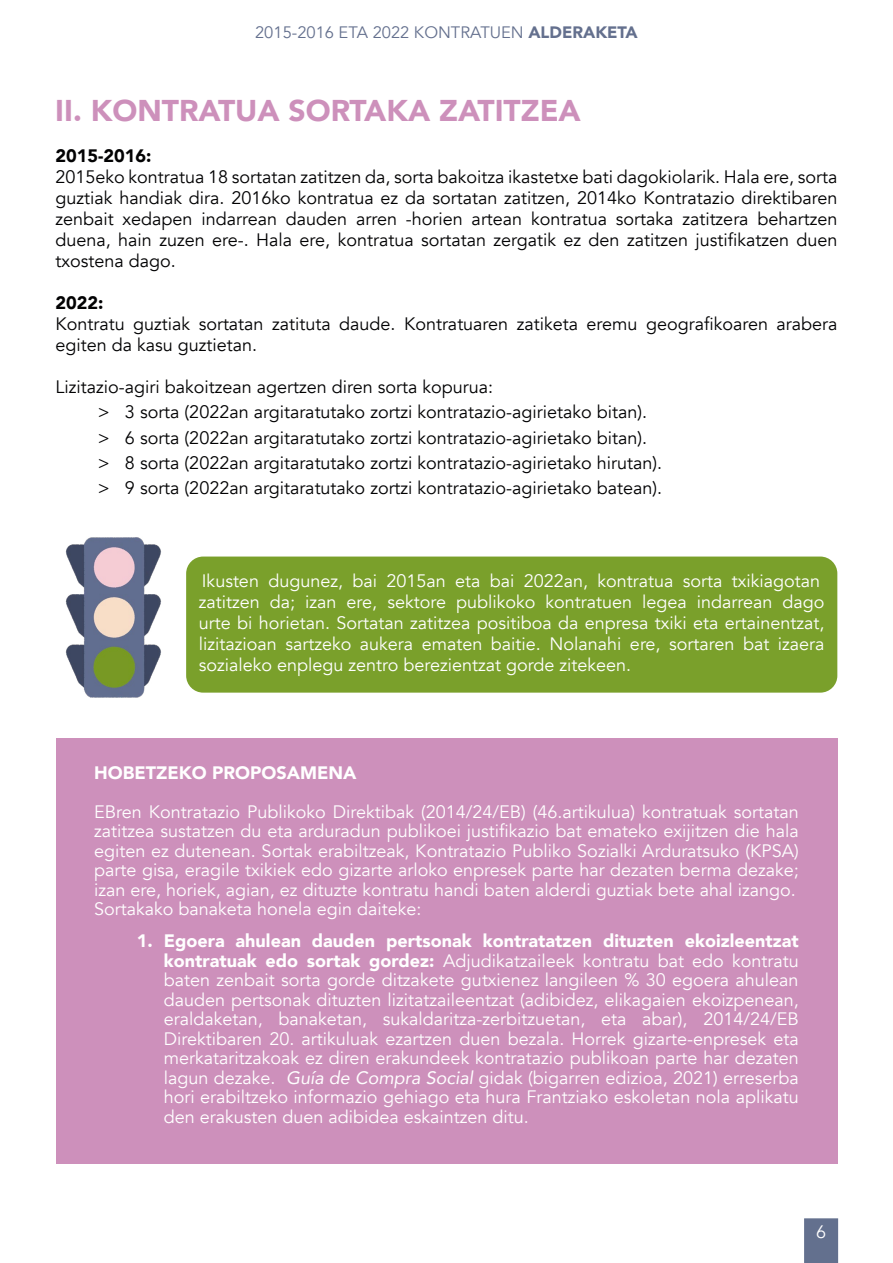
<style>
.page{position:relative;width:893px;height:1263px;background:#fff}
.page>*{position:absolute;margin:0;border:0;box-sizing:border-box;transform-origin:0 0}
.t1{font:900 30px "Avenir";color:#cd90bb}
.t2{font:18px/19.5px "Avenir";color:#fff}
.t3{font:18px/21px "Avenir";color:#020203}
.t4{font:900 18px "Avenir";color:#fff}
.t5{font:900 18px "Avenir";color:#020203}
.t6{font:16.5px "Avenir";color:#64708e}
.s1{font-weight:900}
.s2{font-style:italic}
</style>
<div class="page">
<div style="left:804px;top:1218px;width:34px;height:45px;background:#63708e;border:2px solid #63708e"></div>
<div style="left:186px;top:556px;width:651px;height:137px;background:#7aa02b;border-radius:17px"></div>
<div style="left:56px;top:738px;width:781px;height:426px;background:#cd90bb"></div>
<img style="left:65px;top:537px;width:96px;height:161px">
<p class="t6" style="left:255px;top:22px;width:384px">2015-2016 ETA 2022 KONTRATUEN <span class="s1">ALDERAKETA</span></p>
<h1 class="t1" style="left:55px;top:85px;width:527px">II. KONTRATUA SORTAKA ZATITZEA</h1>
<p class="t5" style="left:55px;top:140px;width:97px">2015-2016:</p>
<p class="t3" style="left:55px;top:167px;width:783px;text-align:justify">2015eko kontratua 18 sortatan zatitzen da, sorta bakoitza ikastetxe bati dagokiolarik. Hala ere, sorta guztiak handiak dira. 2016ko kontratua ez da sortatan zatitzen, 2014ko Kontratazio direktibaren zenbait xedapen indarrean dauden arren -horien artean kontratua sortaka zatitzera behartzen duena, hain zuzen ere-. Hala ere, kontratua sortatan zergatik ez den zatitzen justifikatzen duen txostena dago.</p>
<p class="t5" style="left:55px;top:287px;width:49px">2022:</p>
<p class="t3" style="left:55px;top:314px;width:783px">Kontratu guztiak sortatan zatituta daude. Kontratuaren zatiketa eremu geografikoaren arabera egiten da kasu guztietan.</p>
<p class="t3" style="left:98px;top:375px;width:566px;line-height:25.2px;text-indent:-43px">Lizitazio-agiri bakoitzean agertzen diren sorta kopurua:<br>&gt; 3 sorta (2022an argitaratutako zortzi kontratazio-agirietako bitan). &gt; 6 sorta (2022an argitaratutako zortzi kontratazio-agirietako bitan). &gt; 8 sorta (2022an argitaratutako zortzi kontratazio-agirietako hirutan). &gt; 9 sorta (2022an argitaratutako zortzi kontratazio-agirietako batean).</p>
<p class="t2" style="left:199px;top:571px;width:627px;line-height:21px">Ikusten dugunez, bai 2015an eta bai 2022an, kontratua sorta txikiagotan zatitzen da; izan ere, sektore publikoko kontratuen legea indarrean dago urte bi horietan. Sortatan zatitzea positiboa da enpresa txiki eta ertainentzat, lizitazioan sartzeko aukera ematen baitie. Nolanahi ere, sortaren bat izaera sozialeko enplegu zentro berezientzat gorde zitekeen.</p>
<p class="t4" style="left:94px;top:757px;width:264px">HOBETZEKO PROPOSAMENA</p>
<p class="t2" style="left:94px;top:802px;width:706px">EBren Kontratazio Publikoko Direktibak (2014/24/EB) (46.artikulua) kontratuak sortatan zatitzea sustatzen du eta arduradun publikoei justifikazio bat emateko exijitzen die hala egiten ez dutenean. Sortak erabiltzeak, Kontratazio Publiko Sozialki Arduratsuko (KPSA) parte gisa, eragile txikiek edo gizarte arloko enpresek parte har dezaten berma dezake; izan ere, horiek, agian, ez dituzte kontratu handi baten alderdi guztiak bete ahal izango.<br>Sortakako banaketa honela egin daiteke:</p>
<p class="t2" style="left:164px;top:932px;width:636px;text-align:justify;text-indent:-27px"><span class="s1">1. Egoera ahulean dauden pertsonak kontratatzen dituzten ekoizleentzat kontratuak edo sortak gordez:</span> Adjudikatzaileek kontratu bat edo kontratu baten zenbait sorta gorde ditzakete gutxienez langileen % 30 egoera ahulean dauden pertsonak dituzten lizitatzaileentzat (adibidez, elikagaien ekoizpenean, eraldaketan, banaketan, sukaldaritza-zerbitzuetan, eta abar), 2014/24/EB Direktibaren 20. artikuluak ezartzen duen bezala. Horrek gizarte-enpresek eta merkataritzakoak ez diren erakundeek kontratazio publikoan parte har dezaten lagun dezake. <span class="s2">Guía de Compra Social</span> gidak (bigarren edizioa, 2021) erreserba hori erabiltzeko informazio gehiago eta hura Frantziako eskoletan nola aplikatu den erakusten duen adibidea eskaintzen ditu.</p>
<p class="t2" style="left:816px;top:1223px;width:12px">6</p>
</div>
